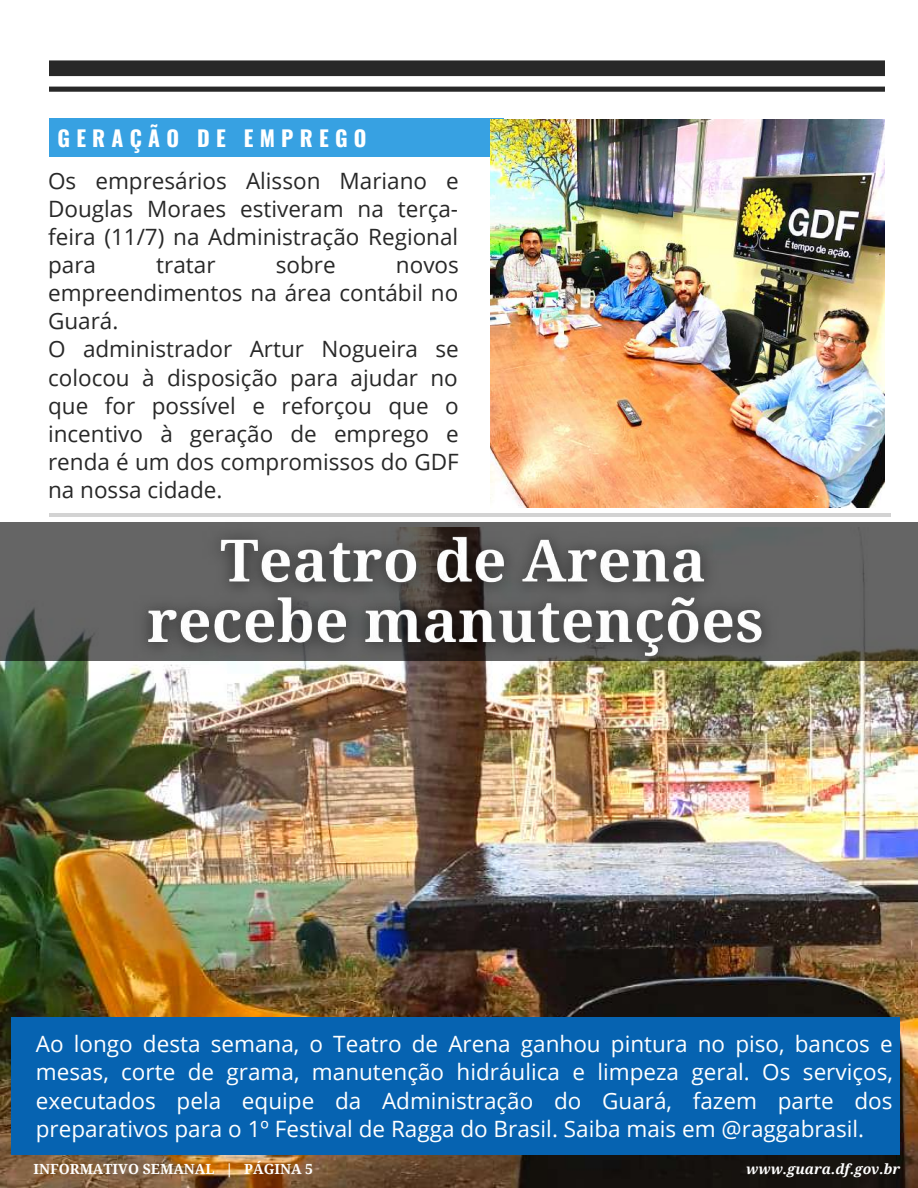
<style>
.page{position:relative;width:918px;height:1188px;background:#fff}
.page>*{position:absolute;margin:0;border:0;box-sizing:border-box;transform-origin:0 0}
.t1{font:22.5px/28.2px "Open Sans";color:#282828;text-align:justify}
.t2{font:22.5px/28.2px "Open Sans";color:#fff;text-align:justify}
.t3{font:700 21.6px "Oswald";letter-spacing:.29em;color:#fff}
.t4{font:700 13.95px "Droid Serif";color:#fff}
.t5{font:italic 700 13.95px "Droid Serif";color:#fff}
</style>
<div class="page">
<div style="left:46px;top:118px;width:458px;height:39px;background:#37a1e2"></div>
<svg style="left:49px;top:60px;width:836px;height:32px"></svg>
<img style="left:490px;top:119px;width:395px;height:388px">
<hr style="left:22px;top:513px;width:896px;height:4px;background:#d3d3d3">
<img style="left:0;top:660px;width:918px;height:528px">
<div style="left:0;top:34px;width:48px;height:488px;background:#fff"></div>
<svg style="left:0;top:522px;width:918px;height:138px;background:#606160"></svg>
<div style="left:11px;top:1017px;width:889px;height:138px;background:#0663b1"></div>
<div style="left:892px;top:34px;width:26px;height:488px;background:#fff"></div>
<img style="left:122px;top:502px;width:667px;height:182px">
<p class="t3" style="left:57px;top:121px;width:311px">GERAÇÃO DE EMPREGO</p>
<p class="t1" style="left:48px;top:166px;width:412px">Os empresários Alisson Mariano e Douglas Moraes estiveram na terça&shy;feira (11/7) na Administração Regional para</p>
<p class="t1" style="left:156px;top:250px;width:61px">tratar</p>
<p class="t1" style="left:276px;top:250px;width:61px">sobre</p>
<p class="t1" style="left:48px;top:250px;width:412px;text-align:left;text-indent:348px">novos empreendimentos na área contábil no<br>Guará.<br>O administrador Artur Nogueira se colocou à disposição para ajudar no que for possível e reforçou que o incentivo à geração de emprego e renda é um dos compromissos do GDF na nossa cidade.</p>
<p class="t2" style="left:36px;top:1029px;width:859px">Ao longo desta semana, o Teatro de Arena ganhou pintura no piso, bancos e mesas, corte de grama, manutenção hidráulica e limpeza geral. Os serviços, executados pela equipe da Administração do Guará, fazem parte dos preparativos para o 1º Festival de Ragga do Brasil. Saiba mais em @raggabrasil.</p>
<p class="t4" style="left:33px;top:1161px;width:281px">INFORMATIVO SEMANAL | PÁGINA 5</p>
<p class="t5" style="left:746px;top:1161px;width:155px">www.guara.df.gov.br</p>
</div>
